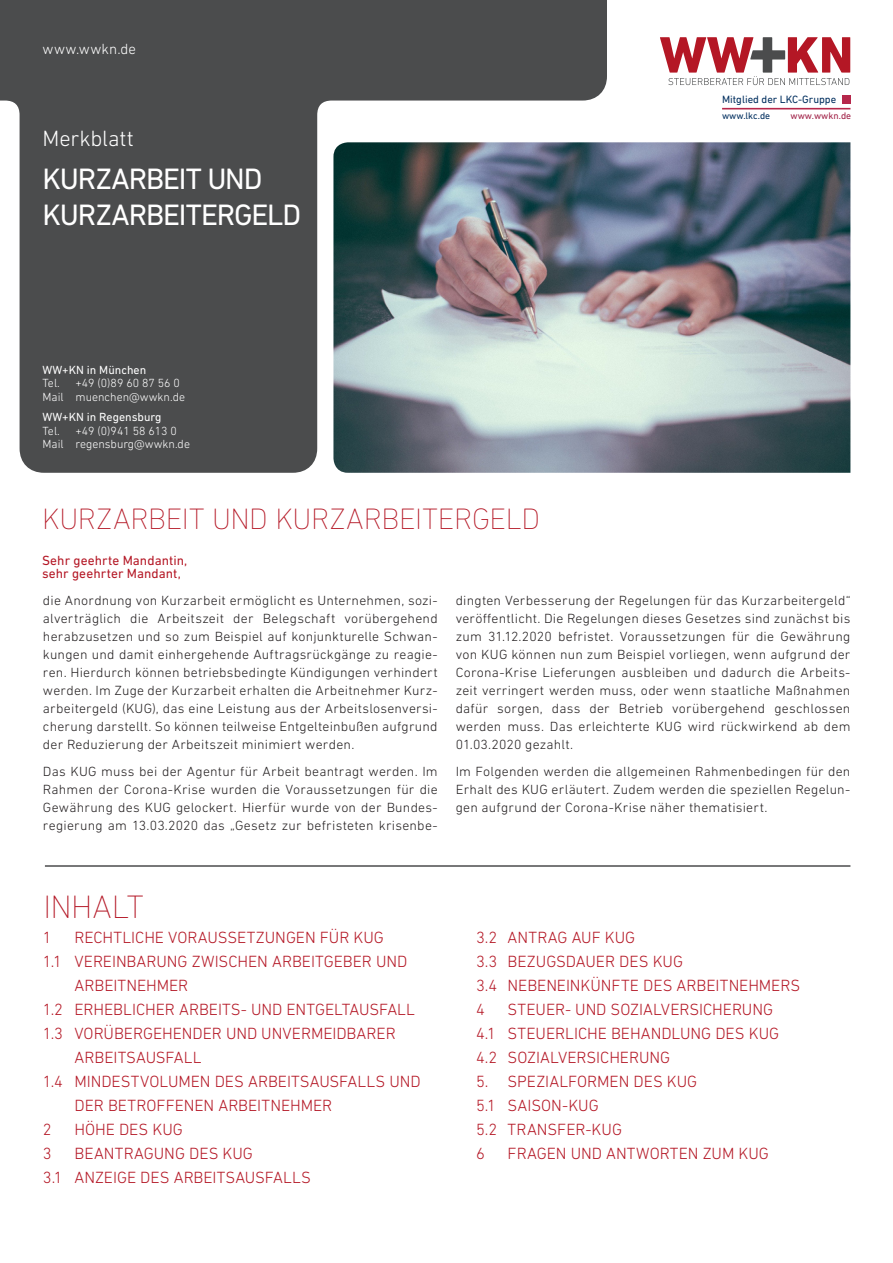
<style>
.page{position:relative;width:893px;height:1263px;background:#fff}
.page>*{position:absolute;margin:0;border:0;box-sizing:border-box;transform-origin:0 0}
.t1{font:200 33px "DIN Next LT Pro";letter-spacing:-.02em;color:#b41725}
.t2{font:30px "DIN Next LT Pro";letter-spacing:-.035em;color:#fff}
.t3{font:200 30px "DIN Next LT Pro";letter-spacing:-.01em;color:#b41725}
.t4{font:300 22.5px "DIN Next LT Pro";letter-spacing:-.005em;color:#fff}
.Themenbereiche{font:300 16.5px "DIN Next LT Pro";letter-spacing:-.005em;color:#b41725}
.t5{font:300 15px "DIN Next LT Pro";letter-spacing:.02em;color:#fff}
.Fließtext{font:300 13.5px/18px "DIN Next LT Pro";letter-spacing:.015em;color:#231f20;text-align:justify}
.Fließtext-2{font:13.5px/13.5px "DIN Next LT Pro";letter-spacing:.005em;color:#b41725}
.t6{font:300 12px/13.5px "DIN Next LT Pro";color:#fff}
.t7{font:12px "DIN Next LT Pro";color:#fff}
.t8{font:10.8px "DIN Next LT Pro";color:#002e5e}
.t9{font:9.75px "DIN Next LT Pro";color:#a02046}
.t10{font:9.75px "DIN Next LT Pro";color:#002e5e}
</style>
<div class="page">
<svg style="left:0;top:0;width:607px;height:473px;background:#616263"></svg>
<div style="left:842px;top:95px;width:8px;height:9px;background:#b6274b"></div>
<hr style="left:722px;top:108px;width:128px;height:1px;background:#b6274b">
<svg style="left:660px;top:37px;width:190px;height:48px"></svg>
<img style="left:333px;top:142px;width:517px;height:331px">
<hr style="left:45px;top:865px;width:805px;height:2px;background:#4b4c4d">
<p class="t5" style="left:43px;top:40px;width:95px">www.wwkn.de</p>
<p class="t4" style="left:43px;top:125px;width:93px">Merkblatt</p>
<p class="t2" style="left:43px;top:162px;width:221px">KURZARBEIT UND</p>
<p class="t2" style="left:43px;top:198px;width:260px">KURZARBEITERGELD</p>
<p class="t7" style="left:43px;top:363px;width:105px">WW+KN in München</p>
<p class="t6" style="left:43px;top:376px;width:19px">Tel.</p>
<p class="t6" style="left:43px;top:376px;width:144px;text-indent:33px">+49 (0)89 60 87 56 0<br>Mail muenchen@wwkn.de</p>
<p class="t7" style="left:43px;top:410px;width:121px">WW+KN in Regensburg</p>
<p class="t6" style="left:43px;top:424px;width:19px">Tel.</p>
<p class="t6" style="left:43px;top:424px;width:149px;text-indent:33px">+49 (0)941 58 613 0<br>Mail regensburg@wwkn.de</p>
<p class="t3" style="left:42px;top:501px;width:499px">KURZARBEIT UND KURZARBEITERGELD</p>
<p class="Fließtext-2" style="left:42px;top:553px;width:147px">Sehr geehrte Mandantin, sehr geehrter Mandant,</p>
<p class="t8" style="left:722px;top:93px;width:116px">Mitglied der LKC-Gruppe</p>
<p class="t10" style="left:722px;top:110px;width:50px">www.lkc.de</p>
<p class="t9" style="left:790px;top:110px;width:62px">www.wwkn.de</p>
<p class="Fließtext" style="left:43px;top:591px;width:396px">die Anordnung von Kurzarbeit ermöglicht es Unternehmen, sozi&shy;alverträglich die Arbeitszeit der Belegschaft vorübergehend herabzusetzen und so zum Beispiel auf konjunkturelle Schwan&shy;kungen und damit einhergehende Auftragsrückgänge zu reagie&shy;ren. Hierdurch können betriebsbedingte Kündigungen verhindert werden. Im Zuge der Kurzarbeit erhalten die Arbeitnehmer Kurz&shy;arbeitergeld (KUG), das eine Leistung aus der Arbeitslosenversi&shy;cherung darstellt. So können teilweise Entgelteinbußen aufgrund der Reduzierung der Arbeitszeit minimiert werden.</p>
<p class="Fließtext" style="left:43px;top:762px;width:396px">Das KUG muss bei der Agentur für Arbeit beantragt werden. Im Rahmen der Corona-Krise wurden die Voraussetzungen für die Gewährung des KUG gelockert. Hierfür wurde von der Bundes&shy;regierung am 13.03.2020 das „Gesetz zur befristeten krisenbe-</p>
<p class="Fließtext" style="left:456px;top:591px;width:396px">dingten Verbesserung der Regelungen für das Kurzarbeitergeld“ veröffentlicht. Die Regelungen dieses Gesetzes sind zunächst bis zum 31.12.2020 befristet. Voraussetzungen für die Gewährung von KUG können nun zum Beispiel vorliegen, wenn aufgrund der Corona-Krise Lieferungen ausbleiben und dadurch die Arbeits&shy;zeit verringert werden muss, oder wenn staatliche Maßnahmen dafür sorgen, dass der Betrieb vorübergehend geschlossen werden muss. Das erleichterte KUG wird rückwirkend ab dem 01.03.2020 gezahlt.</p>
<p class="Fließtext" style="left:456px;top:762px;width:396px">Im Folgenden werden die allgemeinen Rahmenbedingen für den Erhalt des KUG erläutert. Zudem werden die speziellen Regelun&shy;gen aufgrund der Corona-Krise näher thematisiert.</p>
<p class="t1" style="left:44px;top:888px;width:102px">INHALT</p>
<p class="Themenbereiche" style="left:43px;top:927px;width:10px">1</p>
<p class="Themenbereiche" style="left:74px;top:927px;width:311px">RECHTLICHE VORAUSSETZUNGEN FÜR KUG</p>
<p class="Themenbereiche" style="left:43px;top:951px;width:366px">1.1 VEREINBARUNG ZWISCHEN ARBEITGEBER UND</p>
<p class="Themenbereiche" style="left:74px;top:976px;width:115px">ARBEITNEHMER</p>
<p class="Themenbereiche" style="left:43px;top:1000px;width:373px">1.2 ERHEBLICHER ARBEITS- UND ENTGELTAUSFALL</p>
<p class="Themenbereiche" style="left:43px;top:1024px;width:354px">1.3 VORÜBERGEHENDER UND UNVERMEIDBARER</p>
<p class="Themenbereiche" style="left:74px;top:1048px;width:129px">ARBEITSAUSFALL</p>
<p class="Themenbereiche" style="left:43px;top:1072px;width:379px">1.4 MINDESTVOLUMEN DES ARBEITSAUSFALLS UND</p>
<p class="Themenbereiche" style="left:74px;top:1096px;width:259px">DER BETROFFENEN ARBEITNEHMER</p>
<p class="Themenbereiche" style="left:43px;top:1120px;width:10px">2</p>
<p class="Themenbereiche" style="left:74px;top:1120px;width:110px">HÖHE DES KUG</p>
<p class="Themenbereiche" style="left:43px;top:1144px;width:10px">3</p>
<p class="Themenbereiche" style="left:74px;top:1144px;width:180px">BEANTRAGUNG DES KUG</p>
<p class="Themenbereiche" style="left:43px;top:1168px;width:269px">3.1 ANZEIGE DES ARBEITSAUSFALLS</p>
<p class="Themenbereiche" style="left:476px;top:927px;width:161px">3.2 ANTRAG AUF KUG</p>
<p class="Themenbereiche" style="left:476px;top:951px;width:208px">3.3 BEZUGSDAUER DES KUG</p>
<p class="Themenbereiche" style="left:476px;top:976px;width:326px">3.4 NEBENEINKÜNFTE DES ARBEITNEHMERS</p>
<p class="Themenbereiche" style="left:476px;top:1000px;width:10px">4</p>
<p class="Themenbereiche" style="left:508px;top:1000px;width:267px">STEUER- UND SOZIALVERSICHERUNG</p>
<p class="Themenbereiche" style="left:476px;top:1024px;width:305px">4.1 STEUERLICHE BEHANDLUNG DES KUG</p>
<p class="Themenbereiche" style="left:476px;top:1048px;width:196px">4.2 SOZIALVERSICHERUNG</p>
<p class="Themenbereiche" style="left:476px;top:1072px;width:223px">5. SPEZIALFORMEN DES KUG</p>
<p class="Themenbereiche" style="left:476px;top:1096px;width:124px">5.1 SAISON-KUG</p>
<p class="Themenbereiche" style="left:476px;top:1120px;width:147px">5.2 TRANSFER-KUG</p>
<p class="Themenbereiche" style="left:476px;top:1144px;width:10px">6</p>
<p class="Themenbereiche" style="left:508px;top:1144px;width:263px">FRAGEN UND ANTWORTEN ZUM KUG</p>
</div>
